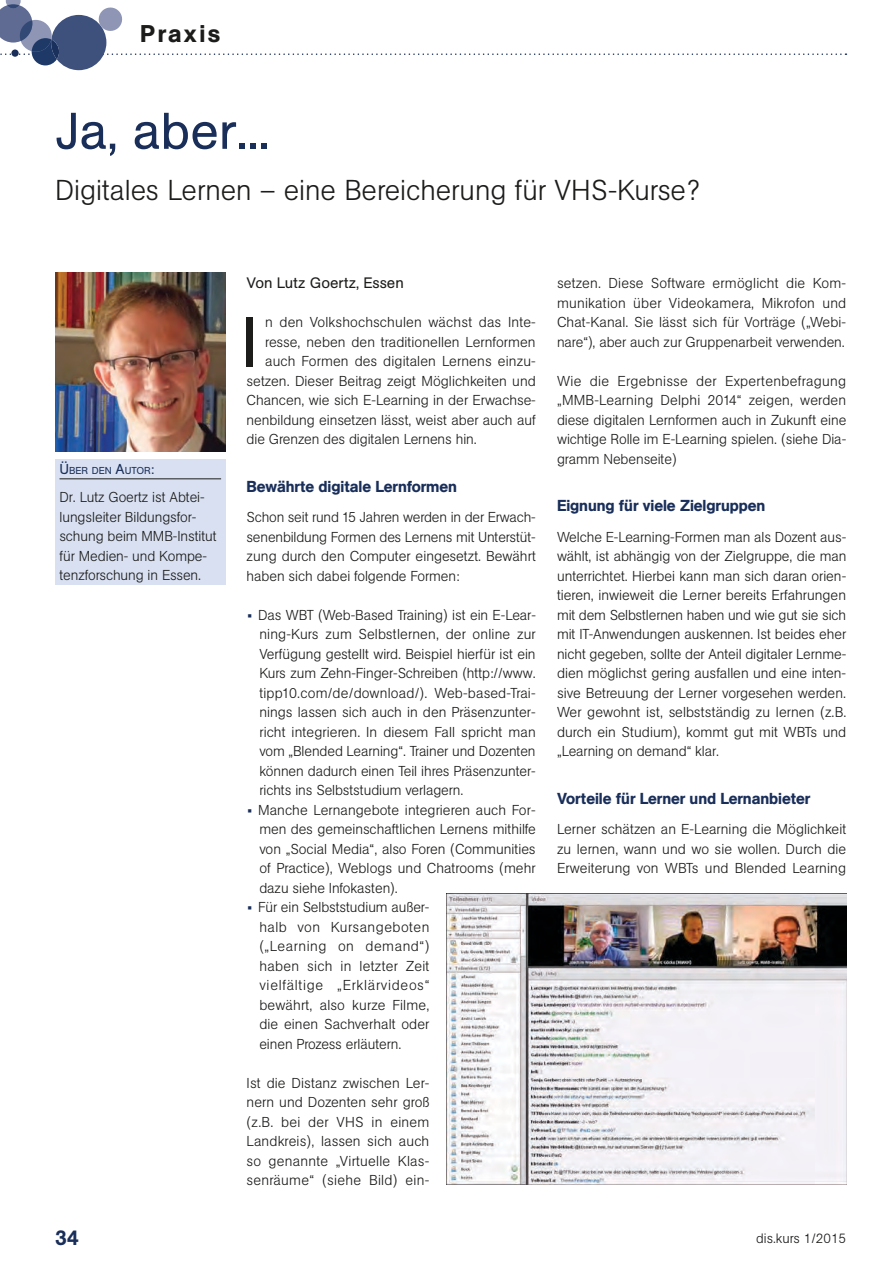
<style>
.page{position:relative;width:893px;height:1263px;background:#fff}
.page>*{position:absolute;margin:0;border:0;box-sizing:border-box;transform-origin:0 0}
.t1{font:69.45px "AG Book Pro";color:#1c1c1b}
.t2{font:51px "AG Book Pro";color:#192e59}
.t3{font:300 28.5px "AG Book Pro";color:#1c1c1b}
.t4{font:500 24px "AG Book Pro";letter-spacing:.1em;color:#1c1c1b}
.t5{font:500 21px "AG Book Pro";color:#192e59}
.t6{font:500 15.75px "AG Book Pro";letter-spacing:-.005em;color:#192e59}
.t7{font:15px "AG Book Pro";color:#1c1c1b}
.t8{font:300 14.25px/19.5px "AG Book Pro";letter-spacing:-.005em;color:#1c1c1b;text-align:justify}
.t9{font:300 13.5px "AG Book Pro";color:#1c1c1b}
.t10{font:10.05px "AG Book Pro";letter-spacing:-.005em;color:#192e59}
.s1{font-size:14.25px}
.s2{font-weight:700;color:#192e59}
</style>
<div class="page">
<svg style="left:0;top:0;width:846px;height:70px"></svg>
<div style="left:11px;top:49px;width:8px;height:8px;background:#192e59;border-radius:50%"></div>
<div style="left:55px;top:459px;width:170px;height:125px;background:#d8e0f1"></div>
<hr style="left:60px;top:478px;width:161px;height:1px;background:#1c1c1b">
<img style="left:446px;top:894px;width:400px;height:291px">
<img style="left:55px;top:272px;width:170px;height:179px">
<h3 class="t4" style="left:140px;top:18px;width:81px">Praxis</h3>
<h2 class="t2" style="left:55px;top:98px;width:192px">Ja, aber...</h2>
<h3 class="t3" style="left:55px;top:172px;width:646px">Digitales Lernen – eine Bereicherung für VHS-Kurse?</h3>
<p class="t10" style="left:60px;top:464px;width:96px"><span class="s1">Ü</span>BER DEN <span class="s1">A</span>UTOR<span class="s1">:</span></p>
<p class="t8" style="left:60px;top:487px;width:159px;text-align:left">Dr. Lutz Goertz ist Abtei&shy;lungsleiter Bildungsfor&shy;schung beim MMB-Institut für Medien- und Kompe&shy;tenzforschung in Essen.</p>
<p class="t7" style="left:247px;top:273px;width:159px">Von Lutz Goertz, Essen</p>
<h1 class="t1" style="left:241px;top:297px;width:19px">I</h1>
<p class="t8" style="left:265px;top:312px;width:271px">n den Volkshochschulen wächst das Inte-</p>
<p class="t8" style="left:265px;top:332px;width:272px">resse, neben den traditionellen Lernformen</p>
<p class="t8" style="left:265px;top:351px;width:272px">auch Formen des digitalen Lernens einzu-</p>
<p class="t8" style="left:247px;top:371px;width:291px">setzen. Dieser Beitrag zeigt Möglichkeiten und</p>
<p class="t8" style="left:247px;top:390px;width:291px">Chancen, wie sich E-Learning in der Erwachse-</p>
<p class="t8" style="left:247px;top:410px;width:291px">nenbildung einsetzen lässt, weist aber auch auf</p>
<p class="t8" style="left:247px;top:429px;width:232px">die Grenzen des digitalen Lernens hin.</p>
<p class="t6" style="left:247px;top:476px;width:212px">Bewährte digitale Lernformen</p>
<p class="t8" style="left:247px;top:507px;width:291px">Schon seit rund 15 Jahren werden in der Erwach&shy;senenbildung Formen des Lernens mit Unterstüt&shy;zung durch den Computer eingesetzt. Bewährt haben sich dabei folgende Formen:</p>
<p class="t8" style="left:259px;top:605px;width:278px;text-indent:-11px"><span class="s2">•</span> Das WBT (Web-Based Training) ist ein E-Lear&shy;ning-Kurs zum Selbstlernen, der online zur Verfügung gestellt wird. Beispiel hierfür ist ein Kurs zum Zehn-Finger-Schreiben (http://www. tipp10.com/de/download/). Web-based-Trai&shy;nings lassen sich auch in den Präsenzunter&shy;richt integrieren. In diesem Fall spricht man vom „Blended Learning“. Trainer und Dozenten können dadurch einen Teil ihres Präsenzunter&shy;richts ins Selbststudium verlagern.</p>
<p class="t8" style="left:259px;top:800px;width:278px;text-indent:-11px"><span class="s2">•</span> Manche Lernangebote integrieren auch For&shy;men des gemeinschaftlichen Lernens mithilfe von „Social Media“, also Foren (Communities of Practice), Weblogs und Chatrooms (mehr dazu siehe Infokasten).</p>
<p class="t8" style="left:259px;top:897px;width:172px;text-indent:-11px"><span class="s2">•</span> Für ein Selbststudium außer&shy;halb von Kursangeboten („Learning on demand“) haben sich in letzter Zeit vielfältige „Erklärvideos“ bewährt, also kurze Filme, die einen Sachverhalt oder einen Prozess erläutern.</p>
<p class="t8" style="left:247px;top:1073px;width:184px">Ist die Distanz zwischen Ler&shy;nern und Dozenten sehr groß (z.B. bei der VHS in einem Landkreis), lassen sich auch so genannte „Virtuelle Klas&shy;senräume“ (siehe Bild) ein-</p>
<p class="t8" style="left:557px;top:273px;width:291px">setzen. Diese Software ermöglicht die Kom&shy;munikation über Videokamera, Mikrofon und Chat-Kanal. Sie lässt sich für Vorträge („Webi&shy;nare“), aber auch zur Gruppenarbeit verwenden.</p>
<p class="t8" style="left:557px;top:371px;width:291px">Wie die Ergebnisse der Expertenbefragung „MMB-Learning Delphi 2014“ zeigen, werden diese digitalen Lernformen auch in Zukunft eine wichtige Rolle im E-Learning spielen. (siehe Dia&shy;gramm Nebenseite)</p>
<p class="t6" style="left:557px;top:495px;width:210px">Eignung für viele Zielgruppen</p>
<p class="t8" style="left:557px;top:527px;width:291px">Welche E-Learning-Formen man als Dozent aus&shy;wählt, ist abhängig von der Zielgruppe, die man unterrichtet. Hierbei kann man sich daran orien&shy;tieren, inwieweit die Lerner bereits Erfahrungen mit dem Selbstlernen haben und wie gut sie sich mit IT-Anwendungen auskennen. Ist beides eher nicht gegeben, sollte der Anteil digitaler Lernme&shy;dien möglichst gering ausfallen und eine inten&shy;sive Betreuung der Lerner vorgesehen werden.<br>Wer gewohnt ist, selbstständig zu lernen (z.B. durch ein Studium), kommt gut mit WBTs und „Learning on demand“ klar.</p>
<p class="t6" style="left:557px;top:788px;width:255px">Vorteile für Lerner und Lernanbieter</p>
<p class="t8" style="left:557px;top:819px;width:291px">Lerner schätzen an E-Learning die Möglichkeit zu lernen, wann und wo sie wollen. Durch die Erweiterung von WBTs und Blended Learning</p>
<h3 class="t5" style="left:55px;top:1224px;width:25px">34</h3>
<p class="t9" style="left:756px;top:1230px;width:91px">dis.kurs 1/2015</p>
</div>
